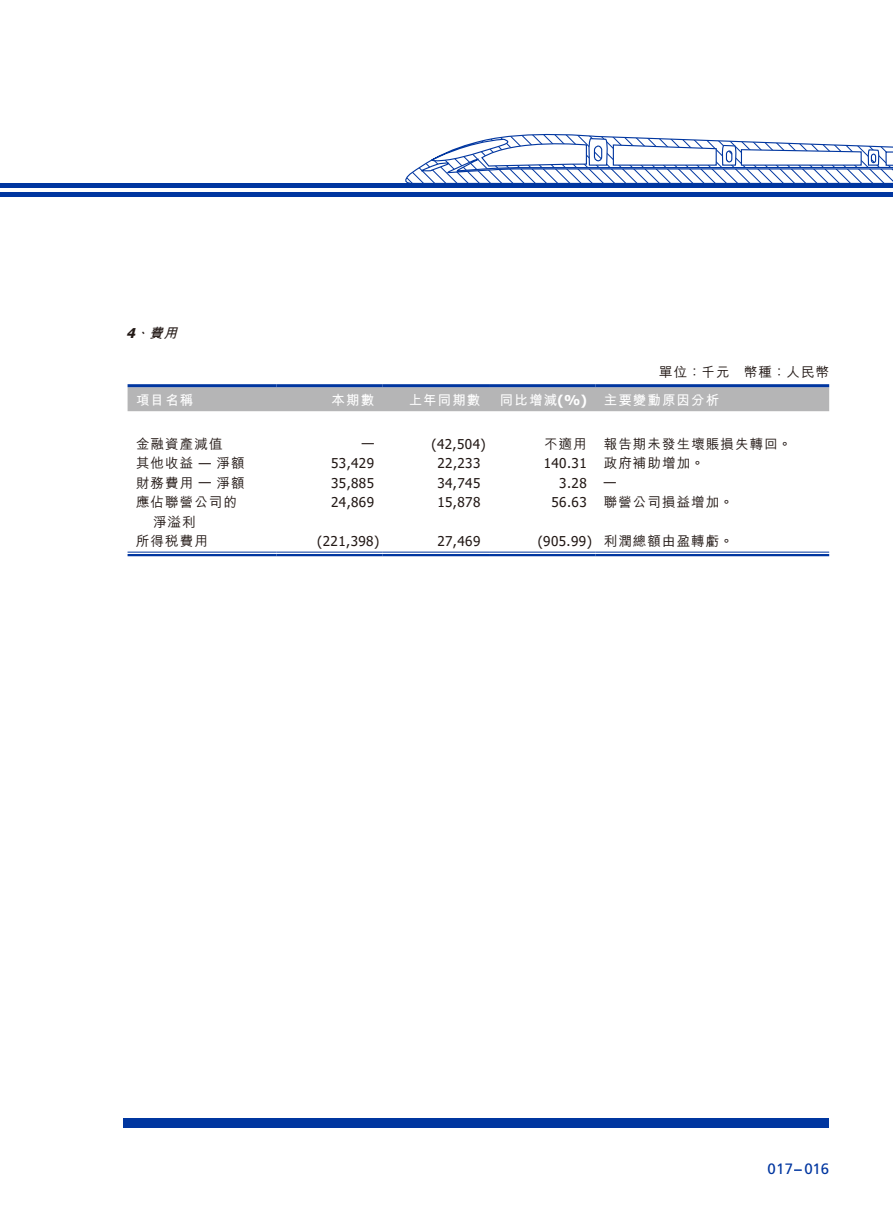
<style>
.page{position:relative;width:893px;height:1212px;background:#fff}
.page>*{position:absolute;margin:0;border:0;box-sizing:border-box;transform-origin:0 0}
.t1{font:15px "Frutiger LT Std";letter-spacing:.01em;color:#0036a0}
.t2{font:500 13.5px "M Hei HK";letter-spacing:.08em;color:#231916}
.t3{font:13.5px "Tahoma";letter-spacing:.03em;color:#231916}
.t4{font:700 13.5px "M Hei HK";letter-spacing:.08em;color:#fff}
.t5{font:italic 700 13.5px "M Hei HK";color:#231916}
.t6{font:italic 700 13.5px "Tahoma";color:#231916}
.s1{font-family:"Tahoma";font-weight:400}
.s2{font-family:"Tahoma"}
</style>
<div class="page">
<div style="left:123px;top:1118px;width:706px;height:9px;background:#0036a0"></div>
<div style="left:0;top:183px;width:893px;height:5px;background:#0036a0"></div>
<hr style="left:0;top:193px;width:893px;height:4px;background:#0036a0">
<svg style="left:405px;top:133px;width:488px;height:50px"></svg>
<div style="left:128px;top:387px;width:701px;height:24px;background:#b5b5b6"></div>
<hr style="left:128px;top:384px;width:148px;height:3px;background:#0036a0">
<hr style="left:276px;top:384px;width:107px;height:3px;background:#0036a0">
<hr style="left:383px;top:384px;width:106px;height:3px;background:#0036a0">
<hr style="left:489px;top:384px;width:106px;height:3px;background:#0036a0">
<hr style="left:595px;top:384px;width:234px;height:3px;background:#0036a0">
<hr style="left:128px;top:552px;width:148px;height:1px;background:#0036a0">
<hr style="left:128px;top:554px;width:148px;height:2px;background:#0036a0">
<hr style="left:276px;top:552px;width:107px;height:1px;background:#0036a0">
<hr style="left:276px;top:554px;width:107px;height:2px;background:#0036a0">
<hr style="left:383px;top:552px;width:106px;height:1px;background:#0036a0">
<hr style="left:383px;top:554px;width:106px;height:2px;background:#0036a0">
<hr style="left:489px;top:552px;width:106px;height:1px;background:#0036a0">
<hr style="left:489px;top:554px;width:106px;height:2px;background:#0036a0">
<hr style="left:595px;top:552px;width:234px;height:1px;background:#0036a0">
<hr style="left:595px;top:554px;width:234px;height:2px;background:#0036a0">
<p class="t5" style="left:149px;top:323px;width:34px">費用</p>
<p class="t6" style="left:126px;top:323px;width:15px">4</p>
<p class="t5" style="left:135px;top:323px;width:20px">、</p>
<p class="t4" style="left:136px;top:390px;width:59px">項目名稱</p>
<p class="t2" style="left:136px;top:434px;width:88px">金融資產減值</p>
<p class="t2" style="left:136px;top:453px;width:110px">其他收益 <span class="s1">—</span> 淨額</p>
<p class="t2" style="left:136px;top:473px;width:110px">財務費用 <span class="s1">—</span> 淨額</p>
<p class="t2" style="left:136px;top:492px;width:103px">應佔聯營公司的</p>
<p class="t2" style="left:153px;top:512px;width:44px">淨溢利</p>
<p class="t2" style="left:136px;top:531px;width:73px">所得稅費用</p>
<p class="t4" style="left:332px;top:390px;width:44px">本期數</p>
<p class="t4" style="left:409px;top:390px;width:73px">上年同期數</p>
<p class="t4" style="left:500px;top:390px;width:88px">同比增減 <span class="s2">%( )</span></p>
<p class="t2" style="left:659px;top:362px;width:72px">單位：千元</p>
<p class="t4" style="left:604px;top:390px;width:117px">主要變動原因分析</p>
<p class="t2" style="left:744px;top:362px;width:87px">幣種：人民幣</p>
<p class="t3" style="left:362px;top:434px;width:14px">—</p>
<p class="t3" style="left:431px;top:434px;width:56px">(42,504)</p>
<p class="t2" style="left:544px;top:434px;width:44px">不適用</p>
<p class="t2" style="left:604px;top:434px;width:189px">報告期未發生壞賬損失轉回。</p>
<p class="t3" style="left:331px;top:454px;width:45px">53,429</p>
<p class="t3" style="left:437px;top:454px;width:45px">22,233</p>
<p class="t3" style="left:544px;top:454px;width:45px">140.31</p>
<p class="t2" style="left:604px;top:453px;width:102px">政府補助增加。</p>
<p class="t3" style="left:331px;top:473px;width:45px">35,885</p>
<p class="t3" style="left:437px;top:473px;width:45px">34,745</p>
<p class="t3" style="left:559px;top:473px;width:29px">3.28</p>
<p class="t3" style="left:604px;top:473px;width:14px">—</p>
<p class="t3" style="left:331px;top:493px;width:45px">24,869</p>
<p class="t3" style="left:437px;top:493px;width:45px">15,878</p>
<p class="t3" style="left:551px;top:493px;width:37px">56.63</p>
<p class="t2" style="left:604px;top:492px;width:131px">聯營公司損益增加。</p>
<p class="t3" style="left:317px;top:532px;width:64px">(221,398)</p>
<p class="t3" style="left:437px;top:532px;width:45px">27,469</p>
<p class="t3" style="left:538px;top:532px;width:56px">(905.99)</p>
<p class="t2" style="left:604px;top:531px;width:131px">利潤總額由盈轉虧。</p>
<p class="t1" style="left:767px;top:1160px;width:27px">017</p>
<p class="t1" style="left:804px;top:1160px;width:26px">016</p>
</div>
